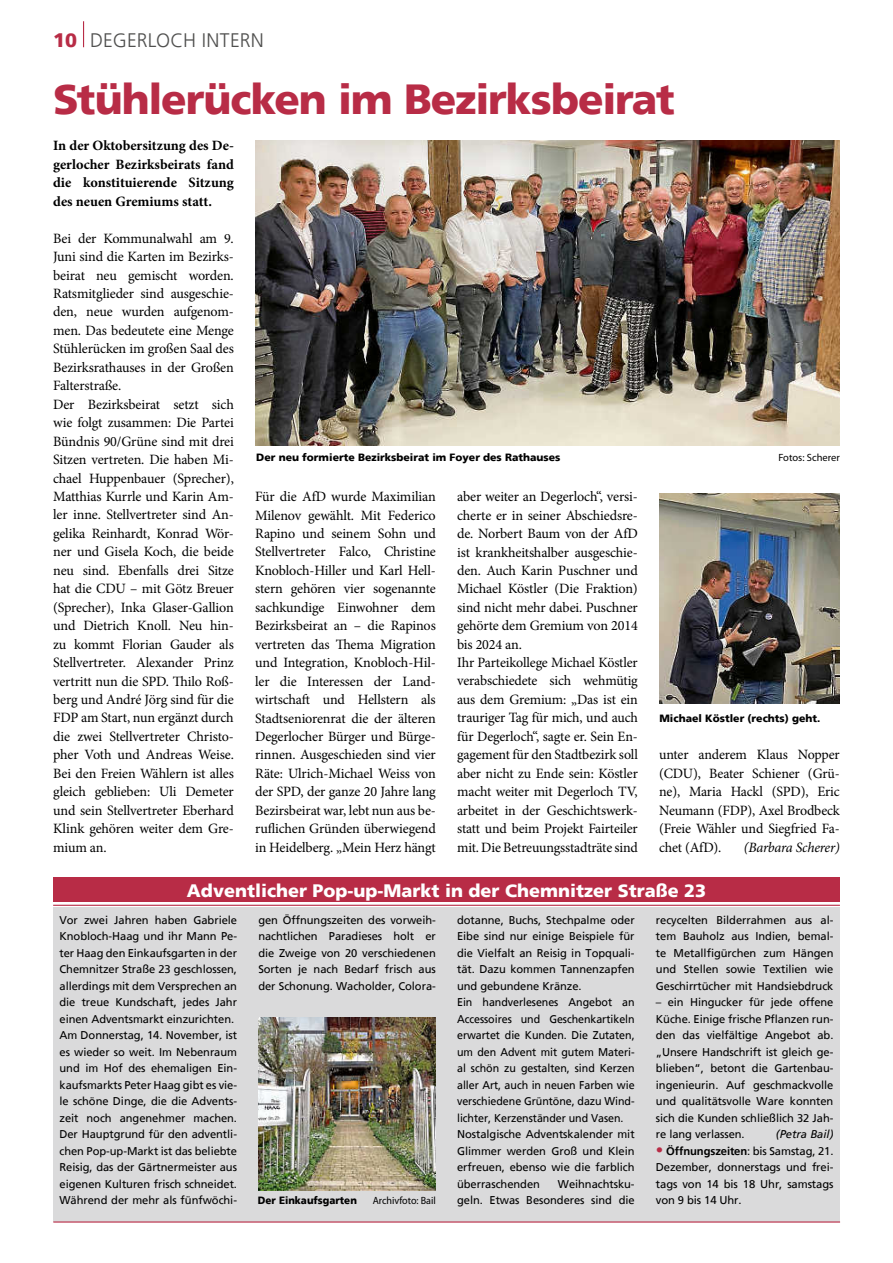
<style>
.page{position:relative;width:893px;height:1263px;background:#fff}
.page>*{position:absolute;margin:0;border:0;box-sizing:border-box;transform-origin:0 0}
.t1{font:900 42px "Frutiger";letter-spacing:-.025em;color:#b82c46}
.t2{font:300 19.5px "Frutiger";letter-spacing:.005em;color:#50504f}
.t3{font:900 18px "Frutiger";color:#fff}
.t4{font:14.25px/18.5px "Minion Pro";letter-spacing:-.01em;color:#000}
.t5{font:700 14.25px/18.5px "Minion Pro";color:#000;text-align:justify}
.t6{font:italic 14.25px "Minion Pro";letter-spacing:-.02em;color:#000}
.t7{font:11.25px/16.5px "Frutiger";letter-spacing:-.005em;color:#000;text-align:justify}
.t8{font:italic 11.25px "Frutiger";color:#000}
.t9{font:900 10.5px "Frutiger";color:#000}
.t10{font:900 10.5px "Frutiger";color:#000;scale:.94 1}
.t11{font:10.5px "Myriad Pro";color:#000;scale:.96 1}
.t12{font:10.5px "Myriad Pro";color:#000}
.s1{font-weight:900;color:#b82c46}
.s2{font-weight:900;font-size:15px;color:#b82c46}
.s3{font-weight:700}
</style>
<div class="page">
<svg style="left:83px;top:21px;width:1px;height:26px"></svg>
<img style="left:255px;top:140px;width:584px;height:306px">
<img style="left:659px;top:493px;width:181px;height:211px">
<div style="left:53px;top:878px;width:787px;height:24px;background:#b82c46"></div>
<div style="left:53px;top:907px;width:787px;height:315px;background:#dadadb"></div>
<hr style="left:53px;top:905px;width:787px;height:1px;background:#b82c46">
<hr style="left:53px;top:1221px;width:787px;height:1px;background:#b82c46">
<img style="left:258px;top:1017px;width:177px;height:174px">
<h2 class="t2" style="left:53px;top:29px;width:212px"><span class="s1">10</span> DEGERLOCH INTERN</h2>
<h1 class="t1" style="left:53px;top:73px;width:623px">Stühlerücken im Bezirksbeirat</h1>
<p class="t5" style="left:53px;top:136px;width:182px">In der Oktobersitzung des De&shy;gerlocher Bezirksbeirats fand die konstituierende Sitzung des neuen Gremiums statt.</p>
<p class="t4" style="left:53px;top:229px;width:182px">Bei der Kommunalwahl am 9.<br>Juni sind die Karten im Bezirks&shy;beirat neu gemischt worden.<br>Ratsmitglieder sind ausgeschie&shy;den, neue wurden aufgenom&shy;men. Das bedeutete eine Menge<br>Stühlerücken im großen Saal des<br>Bezirksrathauses in der Großen<br>Falterstraße.<br>Der Bezirksbeirat setzt sich wie folgt zusammen: Die Partei<br>Bündnis 90/Grüne sind mit drei<br>Sitzen vertreten. Die haben Mi&shy;chael Huppenbauer (Sprecher),<br>Matthias Kurrle und Karin Am&shy;ler inne. Stellvertreter sind An&shy;gelika Reinhardt, Konrad Wör&shy;ner und Gisela Koch, die beide neu sind. Ebenfalls drei Sitze hat die CDU – mit Götz Breuer (Sprecher), Inka Glaser-Gallion und Dietrich Knoll. Neu hin&shy;zu kommt Florian Gauder als<br>Stellvertreter. Alexander Prinz vertritt nun die SPD. Thilo Roß&shy;berg und André Jörg sind für die<br>FDP am Start, nun ergänzt durch die zwei Stellvertreter Christo&shy;pher Voth und Andreas Weise.<br>Bei den Freien Wählern ist alles gleich geblieben: Uli Demeter und sein Stellvertreter Eberhard<br>Klink gehören weiter dem Gre&shy;mium an.</p>
<p class="t9" style="left:256px;top:451px;width:306px">Der neu formierte Bezirksbeirat im Foyer des Rathauses</p>
<p class="t12" style="left:778px;top:451px;width:63px">Fotos: Scherer</p>
<p class="t4" style="left:255px;top:487px;width:182px;text-align:justify">Für die AfD wurde Maximilian Milenov gewählt. Mit Federico Rapino und seinem Sohn und Stellvertreter Falco, Christine Knobloch-Hiller und Karl Hell&shy;stern gehören vier sogenannte sachkundige Einwohner dem Bezirksbeirat an – die Rapinos vertreten das Thema Migration und Integration, Knobloch-Hil&shy;ler die Interessen der Land&shy;wirtschaft und Hellstern als Stadtseniorenrat die der älteren Degerlocher Bürger und Bürge&shy;rinnen. Ausgeschieden sind vier Räte: Ulrich-Michael Weiss von der SPD, der ganze 20 Jahre lang Bezirsbeirat war, lebt nun aus be&shy;ruflichen Gründen überwiegend in Heidelberg. „Mein Herz hängt</p>
<p class="t4" style="left:457px;top:487px;width:182px">aber weiter an Degerloch“, versi&shy;cherte er in seiner Abschiedsre&shy;de. Norbert Baum von der AfD ist krankheitshalber ausgeschie&shy;den. Auch Karin Puschner und<br>Michael Köstler (Die Fraktion) sind nicht mehr dabei. Puschner gehörte dem Gremium von 2014 bis 2024 an.<br>Ihr Parteikollege Michael Köstler verabschiedete sich wehmütig aus dem Gremium: „Das ist ein trauriger Tag für mich, und auch für Degerloch“, sagte er. Sein En&shy;gagement für den Stadtbezirk soll aber nicht zu Ende sein: Köstler macht weiter mit Degerloch TV, arbeitet in der Geschichtswerk&shy;statt und beim Projekt Fairteiler mit. Die Betreuungsstadträte sind</p>
<p class="t9" style="left:659px;top:711px;width:163px">Michael Köstler (rechts) geht.</p>
<p class="t4" style="left:659px;top:746px;width:182px;text-align:justify">unter anderem Klaus Nopper (CDU), Beater Schiener (Grü&shy;ne), Maria Hackl (SPD), Eric Neumann (FDP), Axel Brodbeck (Freie Wähler und Siegfried Fa&shy;chet (AfD).</p>
<p class="t6" style="left:744px;top:837px;width:98px">(Barbara Scherer)</p>
<p class="t3" style="left:187px;top:879px;width:521px">Adventlicher Pop-up-Markt in der Chemnitzer Straße 23</p>
<p class="t7" style="left:60px;top:911px;width:179px;text-align:left">Vor zwei Jahren haben Gabriele Knobloch-Haag und ihr Mann Pe&shy;ter Haag den Einkaufsgarten in der Chemnitzer Straße 23 geschlossen, allerdings mit dem Versprechen an die treue Kundschaft, jedes Jahr einen Adventsmarkt einzurichten.<br>Am Donnerstag, 14. November, ist es wieder so weit. Im Nebenraum und im Hof des ehemaligen Ein&shy;kaufsmarkts Peter Haag gibt es vie&shy;le schöne Dinge, die die Advents&shy;zeit noch angenehmer machen.<br>Der Hauptgrund für den adventli&shy;chen Pop-up-Markt ist das beliebte Reisig, das der Gärtnermeister aus eigenen Kulturen frisch schneidet.<br>Während der mehr als fünfwöchi-</p>
<p class="t7" style="left:258px;top:912px;width:179px">gen Öffnungszeiten des vorweih&shy;nachtlichen Paradieses holt er die Zweige von 20 verschiedenen Sorten je nach Bedarf frisch aus der Schonung. Wacholder, Colora-</p>
<p class="t7" style="left:457px;top:912px;width:179px;text-align:left">dotanne, Buchs, Stechpalme oder<br>Eibe sind nur einige Beispiele für die Vielfalt an Reisig in Topquali&shy;tät. Dazu kommen Tannenzapfen und gebundene Kränze.<br>Ein handverlesenes Angebot an<br>Accessoires und Geschenkartikeln erwartet die Kunden. Die Zutaten, um den Advent mit gutem Materi&shy;al schön zu gestalten, sind Kerzen aller Art, auch in neuen Farben wie verschiedene Grüntöne, dazu Wind&shy;lichter, Kerzenständer und Vasen.<br>Nostalgische Adventskalender mit<br>Glimmer werden Groß und Klein erfreuen, ebenso wie die farblich überraschenden</p>
<p class="t7" style="left:656px;top:911px;width:179px">recycelten Bilderrahmen aus al&shy;tem Bauholz aus Indien, bemal&shy;te Metallfigürchen zum Hängen und Stellen sowie Textilien wie Geschirrtücher mit Handsiebdruck</p>
<p class="t7" style="left:656px;top:994px;width:179px">– ein Hingucker für jede offene Küche. Einige frische Pflanzen run&shy;den das vielfältige Angebot ab. „Unsere Handschrift ist gleich ge&shy;blieben“, betont die Gartenbau&shy;ingenieurin. Auf geschmackvolle und qualitätsvolle Ware konnten sich die Kunden schließlich 32 Jah&shy;re lang verlassen.</p>
<p class="t8" style="left:776px;top:1128px;width:59px">(Petra Bail)</p>
<p class="t7" style="left:656px;top:1142px;width:179px"><span class="s2">•</span> <span class="s3">Öffnungszeiten</span>: bis Samstag, 21.<br>Dezember, donnerstags und frei&shy;tags von 14 bis 18 Uhr, samstags</p>
<p class="t7" style="left:457px;top:1175px;width:179px;text-align:right">Weihnachtsku-<br>geln. Etwas Besonderes sind die</p>
<p class="t10" style="left:258px;top:1193px;width:107px">Der Einkaufsgarten</p>
<p class="t11" style="left:373px;top:1193px;width:67px">Archivfoto: Bail</p>
<p class="t7" style="left:656px;top:1192px;width:87px">von 9 bis 14 Uhr.</p>
</div>
